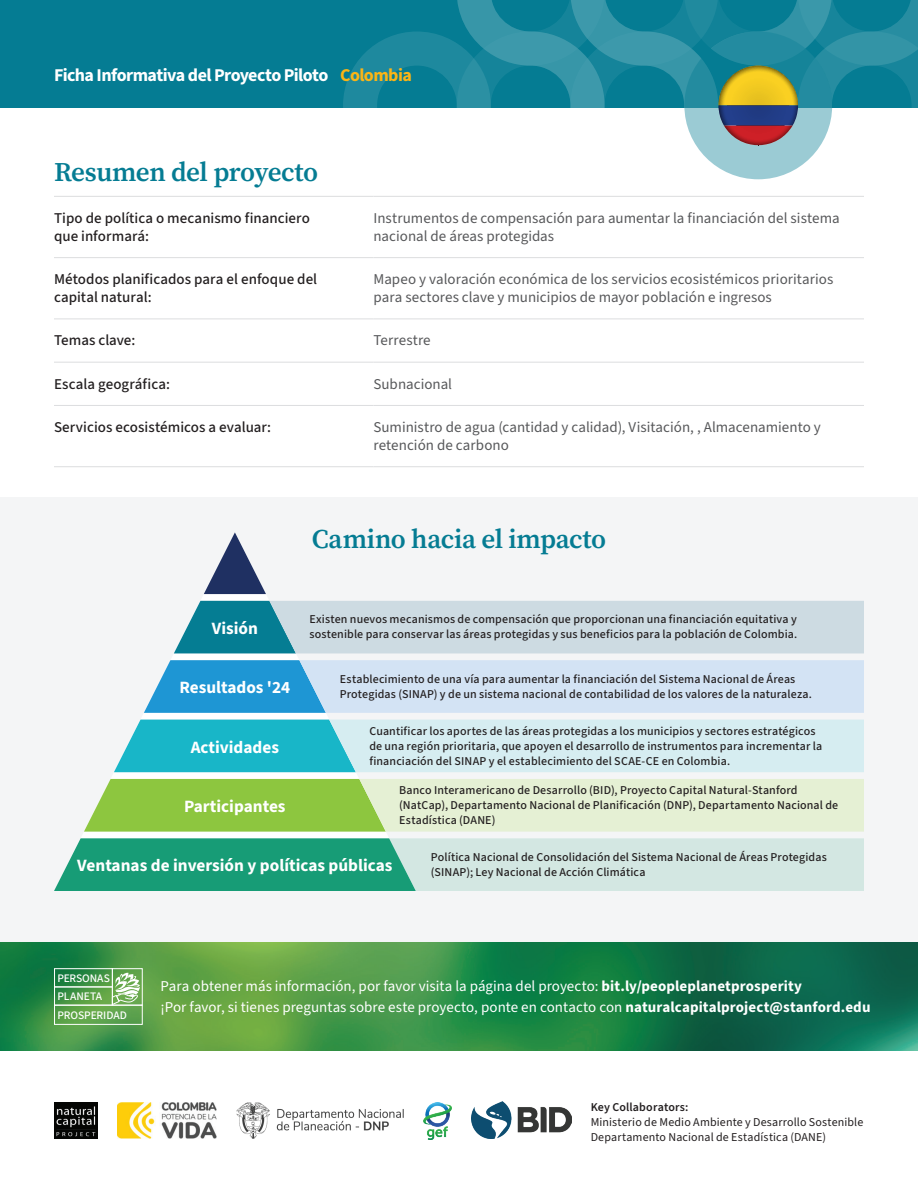
<style>
.page{position:relative;width:918px;height:1188px;background:#fff}
.page>*{position:absolute;margin:0;border:0;box-sizing:border-box;transform-origin:0 0}
.t1{font:600 27px "Source Serif 4";letter-spacing:-.02em;color:#057c93}
.t2{font:700 18px "Source Sans 3";letter-spacing:-.035em;color:#fff}
.t3{font:700 17.25px "Source Sans 3";color:#fff}
.t4{font:15px/18px "Source Sans 3";color:#57585a}
.t5{font:15px/21px "Source Sans 3";letter-spacing:.005em;color:#fff}
.t6{font:500 15px/18px "Source Sans 3";color:#231f20}
.t7{font:500 12px/15px "Source Sans 3";letter-spacing:.01em;color:#231f20}
.t8{font:12px/15px "Source Sans 3";letter-spacing:.01em;color:#231f20}
.t9{font:600 12px "Source Sans 3";letter-spacing:.015em;color:#231f20}
.t10{font:500 11.55px/18.5px "Source Sans 3";letter-spacing:-.005em;color:#fff}
.s1{color:#fbb516}
.s2{font-weight:700}
</style>
<div class="page">
<div style="left:0;top:497px;width:918px;height:446px;background:#f4f5f6"></div>
<svg style="left:82px;top:595px;width:334px;height:243px"></svg>
<svg style="left:54px;top:838px;width:810px;height:53px;background:#86c8b6"></svg>
<svg style="left:84px;top:779px;width:780px;height:53px;background:#c6e1a1"></svg>
<svg style="left:114px;top:720px;width:750px;height:52px;background:#a0dde5"></svg>
<svg style="left:144px;top:660px;width:720px;height:53px;background:#add3ed"></svg>
<svg style="left:174px;top:601px;width:690px;height:52px;background:#b2ced7"></svg>
<svg style="left:204px;top:532px;width:62px;height:62px"></svg>
<img style="left:0;top:943px;width:918px;height:108px">
<div style="left:54px;top:968px;width:59px;height:19px;border:1px solid #fff"></div>
<div style="left:112px;top:968px;width:31px;height:38px;border:1px solid #fff"></div>
<div style="left:54px;top:986px;width:59px;height:20px;border:1px solid #fff"></div>
<div style="left:54px;top:1005px;width:89px;height:20px;border:1px solid #fff"></div>
<svg style="left:112px;top:973px;width:28px;height:32px"></svg>
<div style="left:0;top:0;width:918px;height:108px;background:#057c93"></div>
<svg style="left:343px;top:0;width:575px;height:179px"></svg>
<hr style="left:54px;top:196px;width:320px;height:1px;background:#dcdddf">
<hr style="left:374px;top:196px;width:490px;height:1px;background:#dcdddf">
<hr style="left:54px;top:257px;width:320px;height:1px;background:#dcdddf">
<hr style="left:374px;top:257px;width:490px;height:1px;background:#dcdddf">
<hr style="left:54px;top:319px;width:320px;height:1px;background:#dcdddf">
<hr style="left:374px;top:319px;width:490px;height:1px;background:#dcdddf">
<hr style="left:54px;top:362px;width:320px;height:1px;background:#dcdddf">
<hr style="left:374px;top:362px;width:490px;height:1px;background:#dcdddf">
<hr style="left:54px;top:405px;width:320px;height:1px;background:#dcdddf">
<hr style="left:374px;top:405px;width:490px;height:1px;background:#dcdddf">
<hr style="left:54px;top:466px;width:320px;height:1px;background:#dcdddf">
<hr style="left:374px;top:466px;width:490px;height:1px;background:#dcdddf">
<img style="left:54px;top:1102px;width:43px;height:37px">
<img style="left:423px;top:1103px;width:29px;height:36px">
<img style="left:117px;top:1103px;width:100px;height:35px">
<img style="left:236px;top:1103px;width:168px;height:36px">
<img style="left:471px;top:1101px;width:100px;height:37px">
<h2 class="t2" style="left:54px;top:63px;width:359px">Ficha Informativa del Proyecto Piloto <span class="s1">Colombia</span></h2>
<h1 class="t1" style="left:54px;top:154px;width:266px">Resumen del proyecto</h1>
<p class="t6" style="left:54px;top:209px;width:257px">Tipo de política o mecanismo financiero que informará:</p>
<p class="t4" style="left:374px;top:209px;width:468px">Instrumentos de compensación para aumentar la financiación del sistema nacional de áreas protegidas</p>
<p class="t6" style="left:54px;top:270px;width:265px">Métodos planificados para el enfoque del capital natural:</p>
<p class="t4" style="left:374px;top:270px;width:461px">Mapeo y valoración económica de los servicios ecosistémicos prioritarios para sectores clave y municipios de mayor población e ingresos</p>
<p class="t6" style="left:54px;top:331px;width:83px">Temas clave:</p>
<p class="t4" style="left:374px;top:331px;width:59px">Terrestre</p>
<p class="t6" style="left:54px;top:375px;width:117px">Escala geográfica:</p>
<p class="t4" style="left:374px;top:375px;width:80px">Subnacional</p>
<p class="t6" style="left:54px;top:418px;width:219px">Servicios ecosistémicos a evaluar:</p>
<p class="t4" style="left:374px;top:418px;width:449px">Suministro de agua (cantidad y calidad), Visitación, , Almacenamiento y retención de carbono</p>
<h1 class="t1" style="left:312px;top:520px;width:296px">Camino hacia el impacto</h1>
<p class="t7" style="left:309px;top:612px;width:489px">Existen nuevos mecanismos de compensación que proporcionan una financiación equitativa y sostenible para conservar las áreas protegidas y sus beneficios para la población de Colombia.</p>
<p class="t7" style="left:340px;top:671px;width:474px">Establecimiento de una vía para aumentar la financiación del Sistema Nacional de Áreas<br>Protegidas (SINAP) y de un sistema nacional de contabilidad de los valores de la naturaleza.</p>
<p class="t7" style="left:369px;top:723px;width:454px">Cuantificar los aportes de las áreas protegidas a los municipios y sectores estratégicos de una región prioritaria, que apoyen el desarrollo de instrumentos para incrementar la financiación del SINAP y el establecimiento del SCAE-CE en Colombia.</p>
<p class="t7" style="left:399px;top:783px;width:441px">Banco Interamericano de Desarrollo (BID), Proyecto Capital Natural-Stanford (NatCap), Departamento Nacional de Planificación (DNP), Departamento Nacional de<br>Estadística (DANE)</p>
<p class="t7" style="left:431px;top:849px;width:397px">Política Nacional de Consolidación del Sistema Nacional de Áreas Protegidas (SINAP); Ley Nacional de Acción Climática</p>
<h3 class="t3" style="left:212px;top:616px;width:48px">Visión</h3>
<h3 class="t3" style="left:179px;top:676px;width:112px">Resultados '24</h3>
<h3 class="t3" style="left:191px;top:735px;width:90px">Actividades</h3>
<h3 class="t3" style="left:184px;top:795px;width:103px">Participantes</h3>
<h3 class="t3" style="left:77px;top:854px;width:317px">Ventanas de inversión y políticas públicas</h3>
<p class="t10" style="left:57px;top:969px;width:71px">PERSONAS<br>PLANETA<br>PROSPERIDAD</p>
<p class="t5" style="left:160px;top:975px;width:712px">Para obtener más información, por favor visita la página del proyecto: <span class="s2">bit.ly/peopleplanetprosperity<br></span>¡Por favor, si tienes preguntas sobre este proyecto, ponte en contacto con <span class="s2">naturalcapitalproject@stanford.edu</span></p>
<p class="t9" style="left:591px;top:1099px;width:99px">Key Collaborators:</p>
<p class="t8" style="left:591px;top:1114px;width:274px">Ministerio de Medio Ambiente y Desarrollo Sostenible<br>Departamento Nacional de Estadística (DANE)</p>
</div>
